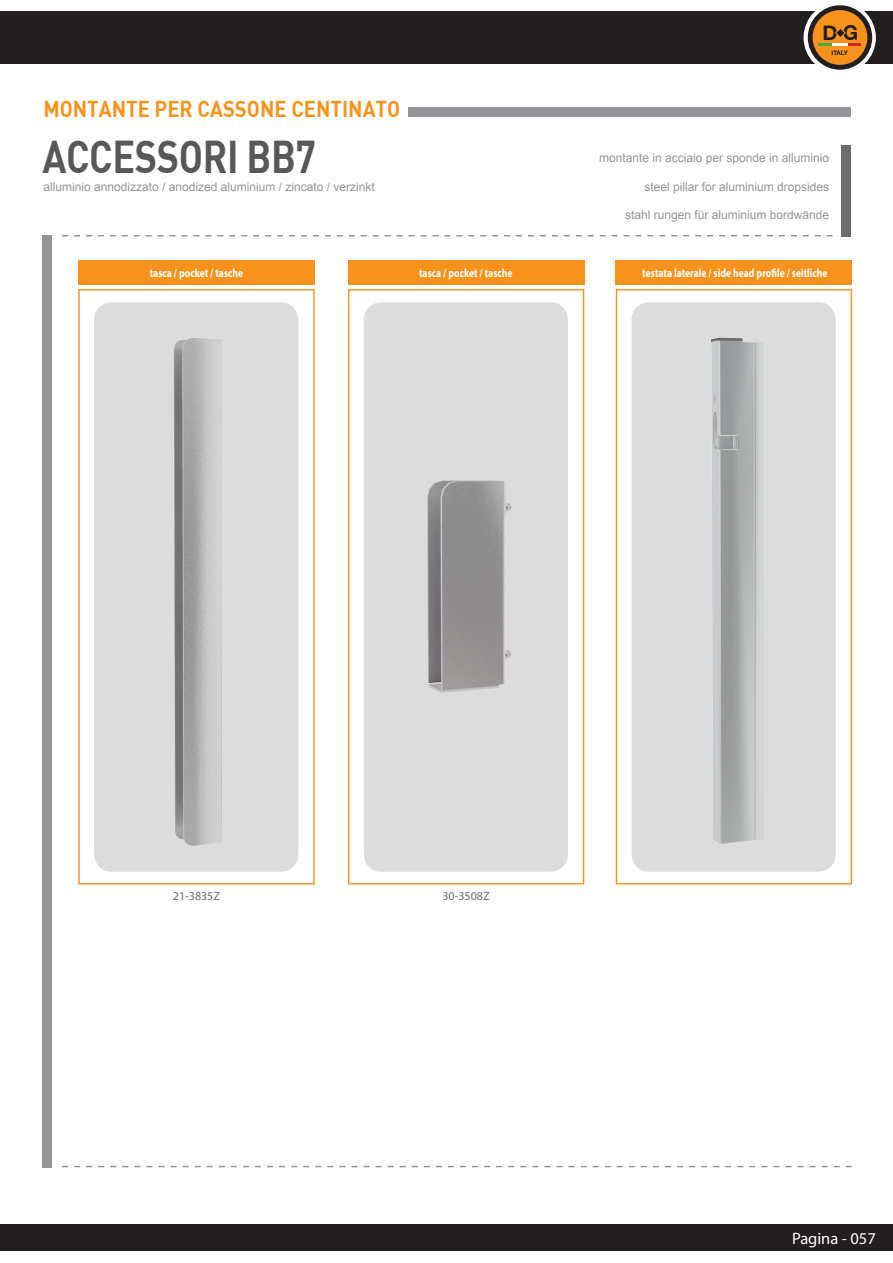
<style>
.page{position:relative;width:893px;height:1263px;background:#fff}
.page>*{position:absolute;margin:0;border:0;box-sizing:border-box;transform-origin:0 0}
.t1{font:45px "DIN Bold";letter-spacing:-.01em;color:#57585a;scale:.84 1}
.t2{font:22.5px "DIN Bold";color:#f7931d;scale:.9 1}
.t3{font:20.55px "Alte Haas Grotesk Bold";color:#231f20}
.t4{font:16.5px "Myriad Pro";color:#fff}
.t5{font:12px "Arial";color:#939598}
.t6{font:700 12px "Myriad Pro";color:#fff;scale:.8 1}
.t7{font:12px "Myriad Pro";color:#6c6d70}
.t8{font:6.3px "Alte Haas Grotesk Bold";letter-spacing:-.045em;color:#231f20}
</style>
<div class="page">
<div style="left:43px;top:235px;width:9px;height:932px;background:#939598"></div>
<div style="left:0;top:11px;width:893px;height:52px;background:#231f20"></div>
<div style="left:0;top:1224px;width:893px;height:27px;background:#231f20"></div>
<svg style="left:804px;top:2px;width:72px;height:72px"></svg>
<div style="left:810px;top:8px;width:60px;height:59px;background:#f7931d;border-radius:50%"></div>
<div style="left:808px;top:5px;width:64px;height:65px;border:5px solid #231f20;border-radius:50%"></div>
<svg style="left:836px;top:29px;width:8px;height:8px"></svg>
<hr style="left:818px;top:43px;width:14px;height:3px;background:#40ae49">
<hr style="left:847px;top:43px;width:14px;height:3px;background:#d1232a">
<hr style="left:832px;top:43px;width:15px;height:3px;background:#fff">
<svg style="left:62px;top:235px;width:771px;height:1px"></svg>
<div style="left:841px;top:145px;width:9px;height:91px;background:#6c6d70"></div>
<div style="left:408px;top:108px;width:442px;height:9px;background:#939598"></div>
<div style="left:94px;top:302px;width:204px;height:570px;background:#dcdcdd;border-radius:18px"></div>
<div style="left:78px;top:260px;width:237px;height:25px;background:#f7931d"></div>
<img style="left:78px;top:330px;width:237px;height:528px">
<div style="left:631px;top:302px;width:205px;height:570px;background:#dcdcdd;border-radius:18px"></div>
<div style="left:616px;top:260px;width:236px;height:25px;background:#f7931d"></div>
<div style="left:364px;top:302px;width:204px;height:570px;background:#dcdcdd;border-radius:18px"></div>
<div style="left:348px;top:260px;width:236px;height:25px;background:#f7931d"></div>
<img style="left:427px;top:373px;width:158px;height:442px">
<img style="left:615px;top:319px;width:238px;height:545px">
<svg style="left:62px;top:1166px;width:790px;height:1px"></svg>
<p class="t2" style="left:43px;top:94px;width:398px">MONTANTE PER CASSONE CENTINATO</p>
<p class="t1" style="left:43px;top:127px;width:327px">ACCESSORI BB7</p>
<p class="t5" style="left:43px;top:179px;width:333px">alluminio annodizzato / anodized aluminium / zincato / verzinkt</p>
<p class="t3" style="left:822px;top:20px;width:37px">D G</p>
<p class="t8" style="left:831px;top:49px;width:18px">ITALY</p>
<p class="t5" style="left:599px;top:150px;width:232px">montante in acciaio per sponde in alluminio</p>
<p class="t5" style="left:644px;top:178px;width:186px">steel pillar for aluminium dropsides</p>
<p class="t5" style="left:625px;top:207px;width:206px">stahl rungen für aluminium bordwände</p>
<p class="t6" style="left:150px;top:265px;width:118px">tasca / pocket / tasche</p>
<p class="t6" style="left:419px;top:265px;width:118px">tasca / pocket / tasche</p>
<p class="t6" style="left:642px;top:265px;width:233px">testata laterale / side head profile / seitliche</p>
<p class="t7" style="left:173px;top:889px;width:49px">21-3835Z</p>
<p class="t7" style="left:442px;top:889px;width:49px">30-3508Z</p>
<p class="t4" style="left:792px;top:1228px;width:85px">Pagina - 057</p>
</div>
